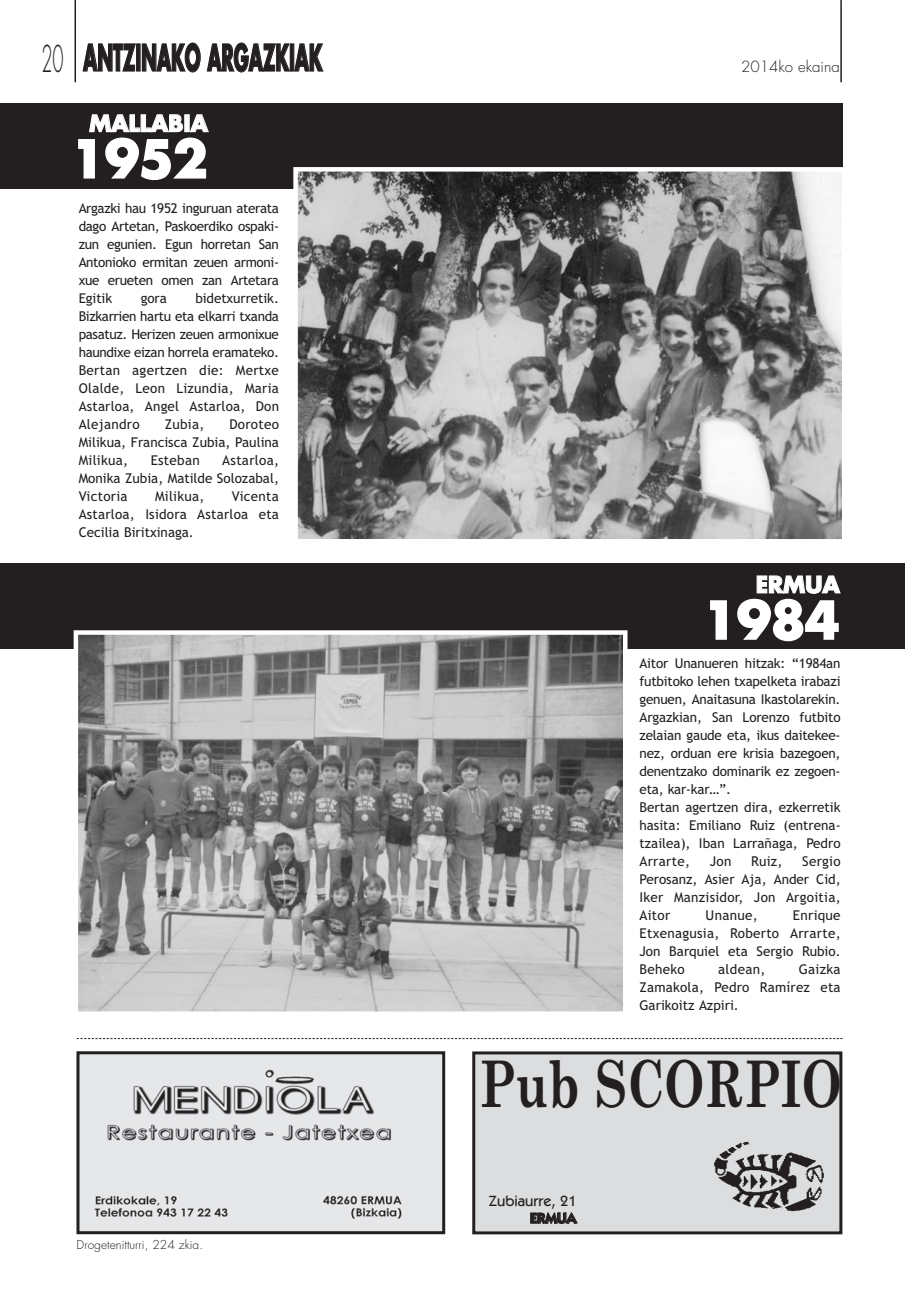
<style>
.page{position:relative;width:919px;height:1289px;background:#fff}
.page>*{position:absolute;margin:0;border:0;box-sizing:border-box;transform-origin:0 0}
.t1{font:700 64.2px "Century Schoolbook";color:#231f20;scale:.75 1}
.t2{font:700 50.4px "Futura";letter-spacing:-.01em;color:#fff}
.t3{font:700 36px "Futura";color:#231f20;scale:.5 1}
.t4{font:300 36px "Futura";color:#231f20;scale:.5 1}
.t5{font:700 22.5px "Futura";letter-spacing:-.005em;color:#fff}
.t6{font:300 15px "Futura";color:#231f20}
.t7{font:500 14.85px "Itc Kabel";color:#231f20}
.t8{font:700 14.85px "Itc Kabel";letter-spacing:-.01em;color:#231f20}
.t9{font:13.5px/18px "Trebuchet MS";color:#231f20;text-align:justify}
.t10{font:13.5px "Trebuchet MS";letter-spacing:.02em;color:#231f20}
.t11{font:300 12px "Futura";color:#231f20}
</style>
<div class="page">
<hr style="left:74px;top:1px;width:2px;height:81px;background:#231f20">
<hr style="left:840px;top:1px;width:1px;height:81px;background:#231f20">
<svg style="left:77px;top:1038px;width:765px;height:1px"></svg>
<div style="left:0;top:103px;width:842px;height:85px;background:#231f20"></div>
<div style="left:0;top:564px;width:904px;height:85px;background:#231f20"></div>
<img style="left:298px;top:172px;width:543px;height:366px">
<div style="left:293px;top:167px;width:553px;height:376px;border:4px solid #fff"></div>
<div style="left:79px;top:1054px;width:363px;height:177px;background:#e6e7e9"></div>
<img style="left:94px;top:1069px;width:308px;height:150px">
<div style="left:76px;top:1051px;width:369px;height:183px;border:3px solid #231f20"></div>
<img style="left:79px;top:635px;width:543px;height:375px">
<div style="left:74px;top:630px;width:553px;height:385px;border:4px solid #fff"></div>
<div style="left:475px;top:1054px;width:364px;height:177px;background:#dcdddf"></div>
<img style="left:714px;top:1141px;width:110px;height:70px">
<div style="left:472px;top:1051px;width:370px;height:183px;border:3px solid #231f20"></div>
<h3 class="t4" style="left:41px;top:42px;width:46px">20</h3>
<h3 class="t3" style="left:83px;top:41px;width:480px">ANTZINAKO ARGAZKIAK</h3>
<h3 class="t5" style="left:89px;top:113px;width:120px">MALLABIA</h3>
<h2 class="t2" style="left:71px;top:136px;width:138px">1952</h2>
<p class="t9" style="left:79px;top:200px;width:202px">Argazki hau 1952 inguruan aterata dago Artetan, Paskoerdiko ospaki&shy;zun egunien. Egun horretan San Antonioko ermitan zeuen armoni&shy;xue erueten omen zan Artetara Egitik</p>
<p class="t9" style="left:79px;top:290px;width:202px;text-indent:117px">bidetxurretik.<br>Bizkarrien hartu eta elkarri txanda pasatuz. Herizen zeuen armonixue haundixe eizan horrela eramateko.<br>Bertan agertzen die: Mertxe Olalde, Leon Lizundia, Maria Astarloa, Angel Astarloa, Don Alejandro</p>
<p class="t9" style="left:141px;top:290px;width:28px">gora</p>
<p class="t9" style="left:165px;top:416px;width:41px">Zubia,</p>
<p class="t9" style="left:79px;top:416px;width:202px;text-indent:151px">Doroteo Milikua, Francisca Zubia, Paulina Milikua,</p>
<p class="t9" style="left:79px;top:452px;width:202px;text-indent:144px">Astarloa, Monika Zubia, Matilde Solozabal, Victoria</p>
<p class="t10" style="left:151px;top:455px;width:51px">Esteban</p>
<p class="t10" style="left:155px;top:491px;width:51px">Milikua,</p>
<p class="t9" style="left:79px;top:488px;width:202px;text-indent:153px">Vicenta Astarloa, Isidora Astarloa eta Cecilia Biritxinaga.</p>
<p class="t11" style="left:77px;top:1238px;width:128px">Drogetenitturri, 224 zkia.</p>
<p class="t6" style="left:741px;top:59px;width:100px">2014ko ekaina</p>
<h3 class="t5" style="left:755px;top:574px;width:86px">ERMUA</h3>
<h2 class="t2" style="left:702px;top:597px;width:138px">1984</h2>
<p class="t9" style="left:639px;top:655px;width:203px;text-align:left">Aitor Unanueren hitzak: “1984an futbitoko lehen txapelketa irabazi genuen, Anaitasuna Ikastolarekin.<br>Argazkian, San Lorenzo futbito zelaian gaude eta, ikus daitekee&shy;nez, orduan ere krisia bazegoen, denentzako dominarik ez zegoen&shy;eta, kar-kar…”.<br>Bertan agertzen dira, ezkerretik hasita: Emiliano Ruiz (entrena&shy;tzailea), Iban Larrañaga, Pedro<br>Arrarte,</p>
<p class="t9" style="left:639px;top:853px;width:203px;text-indent:163px">Sergio Perosanz, Asier Aja, Ander Cid, Iker Manzisidor, Jon Argoitia, Aitor</p>
<p class="t9" style="left:709px;top:853px;width:23px">Jon</p>
<p class="t9" style="left:751px;top:853px;width:33px">Ruiz,</p>
<p class="t9" style="left:639px;top:907px;width:203px;text-indent:153px">Enrique Etxenagusia, Roberto Arrarte, Jon Barquiel eta Sergio Rubio.<br>Beheko</p>
<p class="t9" style="left:705px;top:907px;width:53px">Unanue,</p>
<p class="t9" style="left:639px;top:961px;width:202px;text-indent:159px">Gaizka Zamakola, Pedro Ramírez eta Garikoitz Azpiri.</p>
<p class="t9" style="left:718px;top:961px;width:49px">aldean,</p>
<h1 class="t1" style="left:479px;top:1059px;width:485px">Pub SCORPIO</h1>
<p class="t7" style="left:489px;top:1194px;width:89px">Zubiaurre, 21</p>
<p class="t8" style="left:530px;top:1212px;width:48px">ERMUA</p>
</div>
